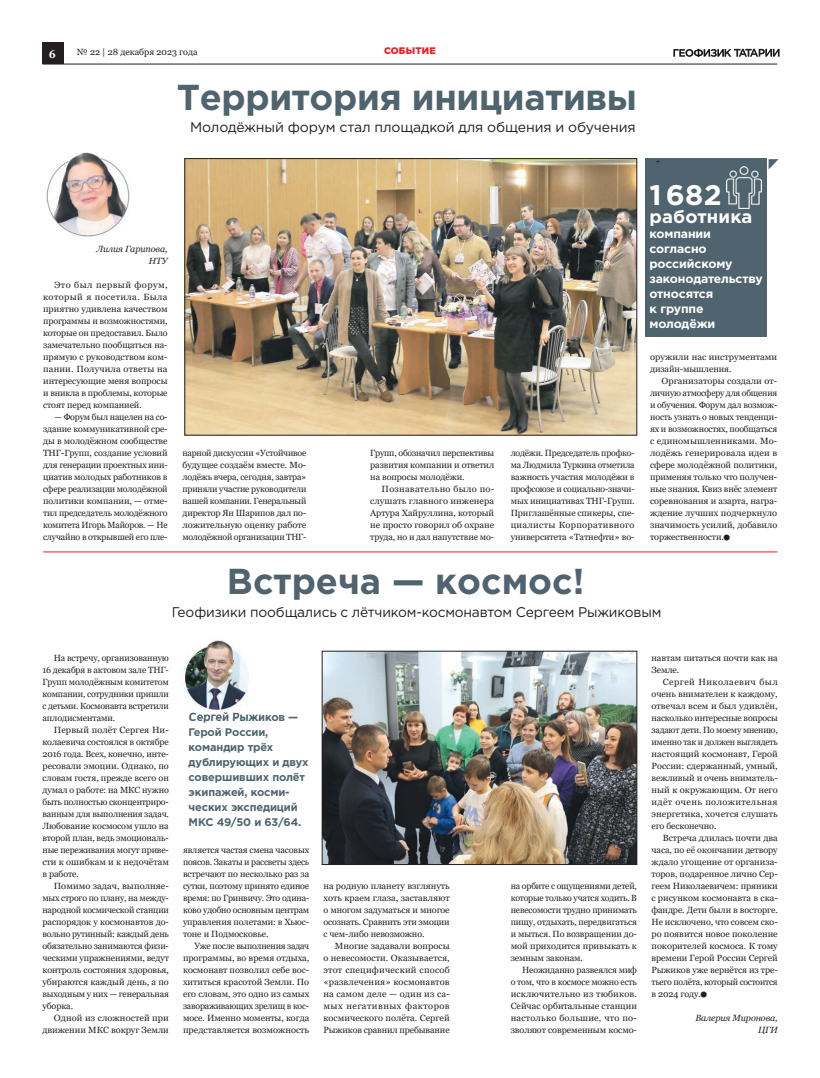
<style>
.page{position:relative;width:820px;height:1078px;background:#fff}
.page>*{position:absolute;margin:0;border:0;box-sizing:border-box;transform-origin:0 0}
.t1{font:700 36px "Gotham Pro";letter-spacing:-.01em;color:#4f646e}
.t2{font:700 28.3px "Gotham Pro";color:#fff}
.t3{font:700 18px "Gotham Pro";letter-spacing:.01em;color:#fff}
.t4{font:14px "Gotham Pro";letter-spacing:-.01em;color:#231f20}
.t5{font:700 12px/15px "Gotham Pro";letter-spacing:-.01em;color:#fff}
.t6{font:700 12px "Warnock Pro";color:#fff}
.t7{font:700 11px/15px "Gotham Pro";letter-spacing:-.01em;color:#4f646e}
.t8{font:900 9.5px "Gotham Pro";letter-spacing:.02em;color:#ee1d23}
.t9{font:9px/12px "Georgia";letter-spacing:-.01em;color:#231f20;text-align:justify}
.t10{font:italic 9px/12px "Georgia";letter-spacing:-.01em;color:#231f20;text-align:right}
.t11{font:900 8px "Gotham Pro";color:#231f20}
</style>
<div class="page">
<div style="left:42px;top:43px;width:22px;height:21px;background:#231f20"></div>
<hr style="left:42px;top:64px;width:735px;height:1px;background:#231f20">
<hr style="left:43px;top:551px;width:734px;height:1px;background:#ee1d23">
<svg style="left:673px;top:49px;width:106px;height:8px"></svg>
<div style="left:644px;top:158px;width:122px;height:179px;background:#4f646e"></div>
<svg style="left:768px;top:159px;width:10px;height:10px"></svg>
<img style="left:726px;top:166px;width:34px;height:42px">
<img style="left:186px;top:160px;width:448px;height:273px">
<div style="left:184px;top:158px;width:452px;height:277px;border:1px solid #231f20"></div>
<img style="left:46px;top:152px;width:84px;height:85px">
<img style="left:324px;top:653px;width:310px;height:209px">
<div style="left:322px;top:651px;width:314px;height:213px;border:1px solid #231f20"></div>
<img style="left:185px;top:640px;width:63px;height:70px">
<img style="left:189px;top:712px;width:71px;height:5px">
<h3 class="t6" style="left:49px;top:46px;width:8px">6</h3>
<p class="t9" style="left:77px;top:46px;width:122px">№ 22 | 28 декабря 2023 года</p>
<p class="t8" style="left:384px;top:46px;width:53px">СОБЫТИЕ</p>
<h1 class="t1" style="left:177px;top:77px;width:461px">Территория инициативы</h1>
<h3 class="t4" style="left:190px;top:119px;width:446px">Молодёжный форум стал площадкой для общения и обучения</h3>
<p class="t10" style="left:96px;top:243px;width:73px">Лилия Гарипова,<br>НТУ</p>
<p class="t9" style="left:43px;top:279px;width:126px;text-indent:11px">Это был первый форум, который я посетила. Была приятно удивлена качеством программы и возможностями, которые он предоставил. Было замечательно пообщаться на&shy;прямую с руководством ком&shy;пании. Получила ответы на интересующие меня вопросы и вникла в проблемы, которые стоят перед компанией.</p>
<p class="t9" style="left:43px;top:411px;width:126px;text-indent:11px">— Форум был нацелен на со&shy;здание коммуникативной сре&shy;ды в молодёжном сообществе ТНГ-Групп, создание условий для генерации проектных ини&shy;циатив молодых работников в сфере реализации молодёжной политики компании, — отме&shy;тил председатель молодёжного комитета Игорь Майоров. — Не случайно в открывшей его пле-</p>
<p class="t9" style="left:182px;top:447px;width:125px">нарной дискуссии «Устойчивое будущее создаём вместе. Мо&shy;лодёжь вчера, сегодня, завтра» приняли участие руководители нашей компании. Генеральный директор Ян Шарипов дал по&shy;ложительную оценку работе молодёжной организации ТНГ-</p>
<p class="t9" style="left:370px;top:447px;width:125px">Групп, обозначил перспективы развития компании и ответил на вопросы молодёжи.</p>
<p class="t9" style="left:370px;top:483px;width:125px;text-indent:11px">Познавательно было по&shy;слушать главного инженера Артура Хайруллина, который не просто говорил об охране труда, но и дал напутствие мо-</p>
<p class="t9" style="left:510px;top:447px;width:125px">лодёжи. Председатель профко&shy;ма Людмила Туркина отметила важность участия молодёжи в профсоюзе и социально-значи&shy;мых инициативах ТНГ-Групп.<br>Приглашённые спикеры, спе&shy;циалисты Корпоративного университета «Татнефти» во-</p>
<h1 class="t1" style="left:227px;top:560px;width:359px">Встреча — космос!</h1>
<p class="t11" style="left:656px;top:157px;width:5px">-</p>
<h2 class="t2" style="left:649px;top:179px;width:74px">1 682</h2>
<h3 class="t3" style="left:649px;top:206px;width:104px">работника</h3>
<h3 class="t5" style="left:649px;top:226px;width:115px">компании согласно российскому законодательству относятся<br>к группе молодёжи</h3>
<p class="t9" style="left:649px;top:351px;width:129px">оружили нас инструментами дизайн-мышления.</p>
<p class="t9" style="left:649px;top:375px;width:129px;text-indent:11px">Организаторы создали от&shy;личную атмосферу для общения и обучения. Форум дал возмож&shy;ность узнать о новых тенденци&shy;ях и возможностях, пообщаться с единомышленниками. Мо&shy;лодёжь генерировала идеи в сфере молодёжной политики, применяя только что получен&shy;ные знания. Квиз внёс элемент соревнования и азарта, награ&shy;ждение лучших подчеркнуло значимость усилий, добавило торжественности.○</p>
<h3 class="t4" style="left:172px;top:604px;width:491px">Геофизики пообщались с лётчиком-космонавтом Сергеем Рыжиковым</h3>
<p class="t9" style="left:42px;top:651px;width:128px;text-indent:11px">На встречу, организованную 16 декабря в актовом зале ТНГ-Групп молодёжным комитетом компании, сотрудники пришли с детьми. Космонавта встретили аплодисментами.</p>
<p class="t9" style="left:42px;top:723px;width:128px;text-indent:11px">Первый полёт Сергея Ни&shy;колаевича состоялся в октябре 2016 года. Всех, конечно, инте&shy;ресовали эмоции. Однако, по словам гостя, прежде всего он думал о работе: на МКС нужно быть полностью сконцентриро&shy;ванным для выполнения задач.<br>Любование космосом ушло на второй план, ведь эмоциональ&shy;ные переживания могут приве&shy;сти к ошибкам и к недочётам в работе.</p>
<p class="t9" style="left:42px;top:879px;width:128px;text-indent:11px">Помимо задач, выполняе&shy;мых строго по плану, на между&shy;народной космической станции распорядок у космонавтов до&shy;вольно рутинный: каждый день обязательно занимаются физи&shy;ческими упражнениями, ведут контроль состояния здоровья, убираются каждый день, а по выходным у них — генеральная уборка.</p>
<p class="t9" style="left:42px;top:1011px;width:128px;text-align:right">Одной из сложностей при движении МКС вокруг Земли</p>
<p class="t7" style="left:188px;top:708px;width:121px">Сергей Рыжиков —<br>Герой России, командир трёх дублирующих и двух совершивших полёт экипажей, косми&shy;ческих экспедиций<br>МКС 49/50 и 63/64.</p>
<p class="t9" style="left:183px;top:843px;width:128px">является частая смена часовых поясов. Закаты и рассветы здесь встречают по несколько раз за сутки, поэтому принято единое время: по Гринвичу. Это одина&shy;ково удобно основным центрам управления полетами: в Хьюс&shy;тоне и Подмосковье.</p>
<p class="t9" style="left:183px;top:939px;width:128px;text-indent:11px">Уже после выполнения задач программы, во время отдыха, космонавт позволил себе вос&shy;хититься красотой Земли. По его словам, это одно из самых завораживающих зрелищ в кос&shy;мосе. Именно моменты, когда представляется возможность</p>
<p class="t9" style="left:323px;top:879px;width:128px">на родную планету взглянуть хоть краем глаза, заставляют о многом задуматься и многое осознать. Сравнить эти эмоции с чем-либо невозможно.</p>
<p class="t9" style="left:323px;top:939px;width:128px;text-indent:11px">Многие задавали вопросы о невесомости. Оказывается, этот специфический способ «развлечения» космонавтов на самом деле — один из са&shy;мых негативных факторов космического полёта. Сергей Рыжиков сравнил пребывание</p>
<p class="t9" style="left:510px;top:879px;width:128px">на орбите с ощущениями детей, которые только учатся ходить. В невесомости трудно принимать пищу, отдыхать, передвигаться и мыться. По возвращении до&shy;мой приходится привыкать к земным законам.</p>
<p class="t9" style="left:510px;top:963px;width:128px;text-indent:11px">Неожиданно развеялся миф о том, что в космосе можно есть исключительно из тюбиков.<br>Сейчас орбитальные станции настолько большие, что по&shy;зволяют современным космо-</p>
<p class="t9" style="left:651px;top:651px;width:128px">навтам питаться почти как на<br>Земле.</p>
<p class="t9" style="left:651px;top:675px;width:128px;text-indent:11px">Сергей Николаевич был очень внимателен к каждому, отвечал всем и был удивлён, насколько интересные вопросы задают дети. По моему мнению, именно так и должен выглядеть настоящий космонавт, Герой России: сдержанный, умный, вежливый и очень вниматель&shy;ный к окружающим. От него идёт очень положительная энергетика, хочется слушать его бесконечно.</p>
<p class="t9" style="left:651px;top:831px;width:128px;text-indent:11px">Встреча длилась почти два часа, по её окончании детвору ждало угощение от организа&shy;торов, подаренное лично Сер&shy;геем Николаевичем: пряники с рисунком космонавта в ска&shy;фандре. Дети были в восторге.<br>Не исключено, что совсем ско&shy;ро появится новое поколение покорителей космоса. К тому времени Герой России Сергей Рыжиков уже вернётся из тре&shy;тьего полёта, который состоится в 2024 году.○</p>
<p class="t10" style="left:695px;top:1011px;width:84px">Валерия Миронова,<br>ЦГИ</p>
</div>
